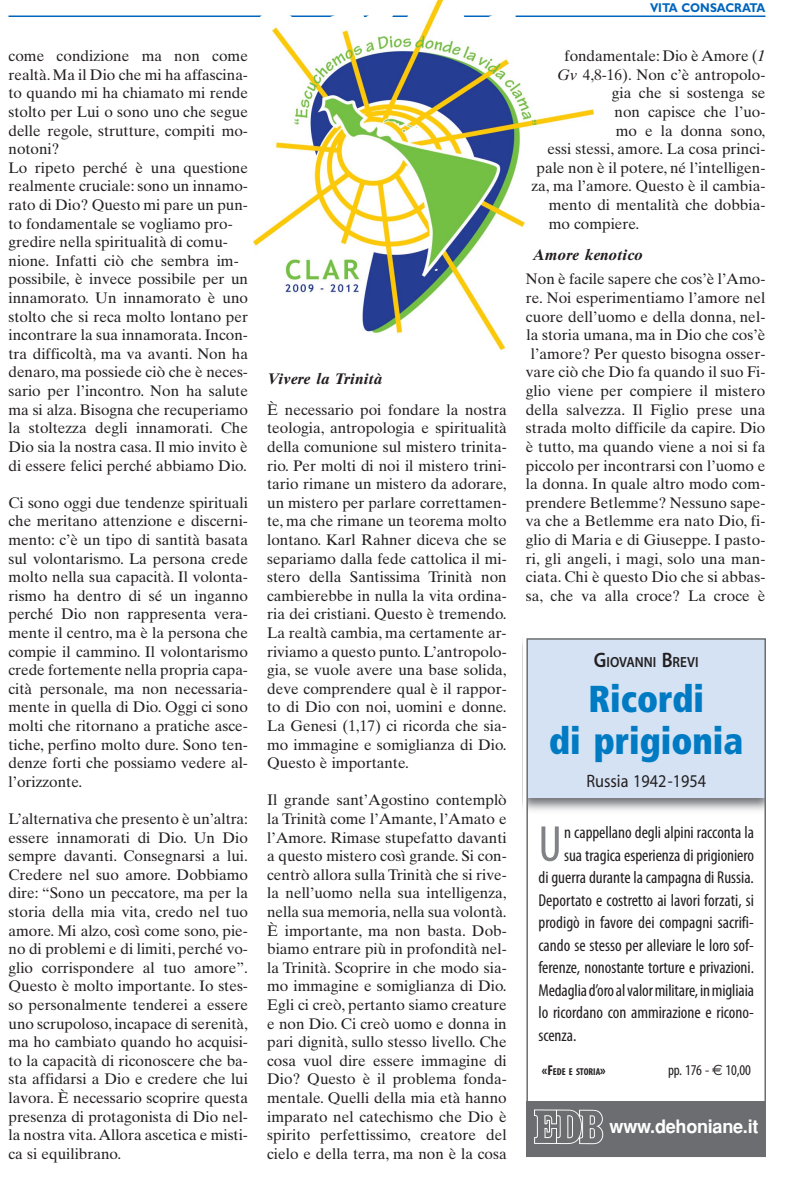
<style>
.page{position:relative;width:808px;height:1178px;background:#fff}
.page>*{position:absolute;margin:0;border:0;box-sizing:border-box;transform-origin:0 0}
.t1{font:condensed 51px "Myriad Pro";color:#808285}
.t2{font:900 condensed 37.5px/42px "Frutiger";color:#007bc3;text-align:center;scale:.95 1}
.t3{font:700 18.45px "Helvetica";letter-spacing:-.015em;color:#fff}
.t4{font:18px "Myriad";color:#231f20;scale:.9 1}
.t5{font:condensed 17.25px "Myriad Pro";letter-spacing:-.005em;color:#231f20}
.t6{font:15.3px/18.6px "Times Ten";color:#231f20;text-align:justify}
.t7{font:italic 700 15.3px "Times Ten";color:#231f20}
.t8{font:condensed 15px "Myriad Pro";letter-spacing:-.01em;color:#231f20}
.t9{font:600 14.7px "Myriad Pro";color:#231f20;scale:.9 1}
.t10{font:700 12.75px "Gill Sans";color:#0065bd;scale:.9 1}
.t11{font:700 condensed 10.05px "Myriad Pro";color:#231f20}
.s1{font-style:italic}
.s2{font-size:21px}
.s3{font-size:14.25px}
.s4{font-family:"Euro Sans";font-stretch:normal}
</style>
<div class="page">
<hr style="left:9px;top:16px;width:756px;height:1px;background:#0065bd">
<img style="left:253px;top:0;width:341px;height:350px">
<div style="left:526px;top:638px;width:240px;height:160px;background:#d4e2f3"></div>
<div style="left:526px;top:1101px;width:239px;height:55px;background:#6c6d70"></div>
<img style="left:534px;top:1109px;width:70px;height:36px">
<div style="left:526px;top:638px;width:240px;height:519px;border:2px solid #6c6d70"></div>
<p class="t6" style="left:9px;top:48px;width:241px;text-align:left">come condizione ma non come realtà. Ma il Dio che mi ha affascina&shy;to quando mi ha chiamato mi rende stolto per Lui o sono uno che segue delle regole, strutture, compiti mo&shy;notoni?<br>Lo ripeto perché è una questione realmente cruciale: sono un innamo&shy;rato di Dio? Questo mi pare un pun&shy;to fondamentale se vogliamo pro&shy;gredire nella spiritualità di comu&shy;nione. Infatti ciò che sembra im&shy;possibile, è invece possibile per un innamorato. Un innamorato è uno stolto che si reca molto lontano per incontrare la sua innamorata. Incon&shy;tra difficoltà, ma va avanti. Non ha denaro, ma possiede ciò che è neces&shy;sario per l’incontro. Non ha salute ma si alza. Bisogna che recuperiamo la stoltezza degli innamorati. Che Dio sia la nostra casa. Il mio invito è di essere felici perché abbiamo Dio.</p>
<p class="t6" style="left:9px;top:495px;width:241px">Ci sono oggi due tendenze spirituali che meritano attenzione e discerni&shy;mento: c’è un tipo di santità basata sul volontarismo. La persona crede molto nella sua capacità. Il volonta&shy;rismo ha dentro di sé un inganno perché Dio non rappresenta vera&shy;mente il centro, ma è la persona che compie il cammino. Il volontarismo crede fortemente nella propria capa&shy;cità personale, ma non necessaria&shy;mente in quella di Dio. Oggi ci sono molti che ritornano a pratiche asce&shy;tiche, perfino molto dure. Sono ten&shy;denze forti che possiamo vedere al&shy;l’orizzonte.</p>
<p class="t6" style="left:9px;top:811px;width:241px">L’alternativa che presento è un’altra: essere innamorati di Dio. Un Dio sempre davanti. Consegnarsi a lui.<br>Credere nel suo amore. Dobbiamo dire: “Sono un peccatore, ma per la storia della mia vita, credo nel tuo amore. Mi alzo, così come sono, pie&shy;no di problemi e di limiti, perché vo&shy;glio corrispondere al tuo amore”.<br>Questo è molto importante. Io stes&shy;so personalmente tenderei a essere uno scrupoloso, incapace di serenità, ma ho cambiato quando ho acquisi&shy;to la capacità di riconoscere che ba&shy;sta affidarsi a Dio e credere che lui lavora. È necessario scoprire questa presenza di protagonista di Dio nel&shy;la nostra vita. Allora ascetica e misti&shy;ca si equilibrano.</p>
<p class="t7" style="left:267px;top:373px;width:117px">Vivere la Trinità</p>
<p class="t6" style="left:267px;top:402px;width:241px">È necessario poi fondare la nostra teologia, antropologia e spiritualità della comunione sul mistero trinita&shy;rio. Per molti di noi il mistero trini&shy;tario rimane un mistero da adorare, un mistero per parlare correttamen&shy;te, ma che rimane un teorema molto lontano. Karl Rahner diceva che se separiamo dalla fede cattolica il mi&shy;stero della Santissima Trinità non cambierebbe in nulla la vita ordina&shy;ria dei cristiani. Questo è tremendo.<br>La realtà cambia, ma certamente ar&shy;riviamo a questo punto. L’antropolo&shy;gia, se vuole avere una base solida, deve comprendere qual è il rappor&shy;to di Dio con noi, uomini e donne.<br>La Genesi (1,17) ci ricorda che sia&shy;mo immagine e somiglianza di Dio.<br>Questo è importante.</p>
<p class="t6" style="left:267px;top:792px;width:241px">Il grande sant’Agostino contemplò la Trinità come l’Amante, l’Amato e l’Amore. Rimase stupefatto davanti a questo mistero così grande. Si con&shy;centrò allora sulla Trinità che si rive&shy;la nell’uomo nella sua intelligenza, nella sua memoria, nella sua volontà.<br>È importante, ma non basta. Dob&shy;biamo entrare più in profondità nel&shy;la Trinità. Scoprire in che modo sia&shy;mo immagine e somiglianza di Dio.<br>Egli ci creò, pertanto siamo creature e non Dio. Ci creò uomo e donna in pari dignità, sullo stesso livello. Che cosa vuol dire essere immagine di Dio? Questo è il problema fonda&shy;mentale. Quelli della mia età hanno imparato nel catechismo che Dio è spirito perfettissimo, creatore del cielo e della terra, ma non è la cosa</p>
<p class="t10" style="left:650px;top:3px;width:130px">VITA CONSACRATA</p>
<p class="t6" style="left:565px;top:48px;width:202px">fondamentale: Dio è Amore (<span class="s1">1</span></p>
<p class="t6" style="left:557px;top:67px;width:210px"><span class="s1">Gv</span> 4,8-16). Non c’è antropolo-</p>
<p class="t6" style="left:612px;top:85px;width:155px">gia che si sostenga se</p>
<p class="t6" style="left:614px;top:104px;width:152px">non capisce che l’uo-</p>
<p class="t6" style="left:616px;top:123px;width:151px">mo e la donna sono,</p>
<p class="t6" style="left:547px;top:141px;width:219px">essi stessi, amore. La cosa princi-</p>
<p class="t6" style="left:536px;top:160px;width:230px">pale non è il potere, né l’intelligen-</p>
<p class="t6" style="left:531px;top:178px;width:236px">za, ma l’amore. Questo è il cambia-</p>
<p class="t6" style="left:549px;top:197px;width:218px">mento di mentalità che dobbia-</p>
<p class="t6" style="left:549px;top:216px;width:92px">mo compiere.</p>
<p class="t7" style="left:533px;top:249px;width:111px">Amore kenotico</p>
<p class="t6" style="left:526px;top:271px;width:241px;text-align:center">Non è facile sapere che cos’è l’Amo&shy;re. Noi esperimentiamo l’amore nel cuore dell’uomo e della donna, nel&shy;la storia umana, ma in Dio che cos’è l’amore? Per questo bisogna osser&shy;vare ciò che Dio fa quando il suo Fi&shy;glio viene per compiere il mistero della salvezza. Il Figlio prese una strada molto difficile da capire. Dio è tutto, ma quando viene a noi si fa piccolo per incontrarsi con l’uomo e la donna. In quale altro modo com&shy;prendere Betlemme? Nessuno sape&shy;va che a Betlemme era nato Dio, fi&shy;glio di Maria e di Giuseppe. I pasto&shy;ri, gli angeli, i magi, solo una man&shy;ciata. Chi è questo Dio che si abbas&shy;sa, che va alla croce? La croce è</p>
<p class="t9" style="left:594px;top:653px;width:118px"><span class="s2">G</span>IOVANNI <span class="s2">B</span>REVI</p>
<h2 class="t2" style="left:549px;top:681px;width:206px">Ricordi<br>di prigionia</h2>
<p class="t4" style="left:586px;top:774px;width:134px">Russia 1942-1954</p>
<h1 class="t1" style="left:538px;top:826px;width:25px">U</h1>
<p class="t5" style="left:564px;top:826px;width:191px">n cappellano degli alpini racconta la</p>
<p class="t5" style="left:564px;top:849px;width:191px">sua tragica esperienza di prigioniero</p>
<p class="t5" style="left:538px;top:871px;width:217px">di guerra durante la campagna di Russia.</p>
<p class="t5" style="left:538px;top:894px;width:217px">Deportato e costretto ai lavori forzati, si</p>
<p class="t5" style="left:538px;top:916px;width:217px">prodigò in favore dei compagni sacrifi-</p>
<p class="t5" style="left:538px;top:939px;width:217px">cando se stesso per alleviare le loro sof-</p>
<p class="t5" style="left:538px;top:961px;width:217px">ferenze, nonostante torture e privazioni.</p>
<p class="t5" style="left:538px;top:984px;width:217px">Medaglia d’oro al valor militare, in migliaia</p>
<p class="t5" style="left:538px;top:1006px;width:217px">lo ricordano con ammirazione e ricono-</p>
<p class="t5" style="left:538px;top:1029px;width:39px">scenza.</p>
<p class="t11" style="left:542px;top:1066px;width:65px"><span class="s3">«F</span>EDE E STORIA<span class="s3">»</span></p>
<p class="t8" style="left:668px;top:1065px;width:84px">pp. 176 - <span class="s4">€</span> 10,00</p>
<p class="t3" style="left:610px;top:1119px;width:150px">www.dehoniane.it</p>
</div>
